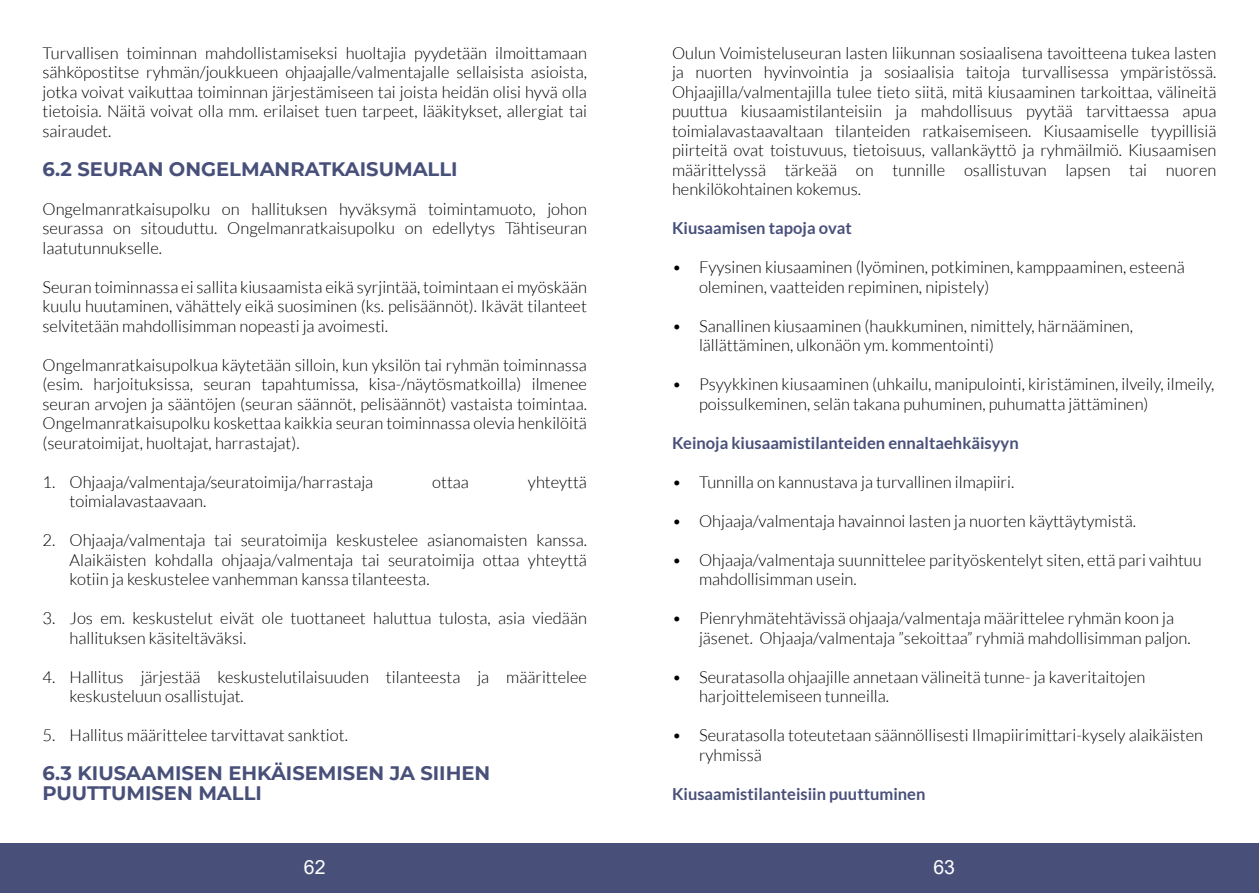
<style>
.page{position:relative;width:1259px;height:893px;background:#fff}
.page>*{position:absolute;margin:0;border:0;box-sizing:border-box;transform-origin:0 0}
.t1{font:700 19.5px/19.5px "Montserrat";color:#48507a}
.t2{font:19.5px "Arial";color:#fff}
.t3{font:300 16.5px/19.5px "Lato";color:#000}
.t4{font:700 16.5px "Lato";color:#48507a}
</style>
<div class="page">
<div style="left:0;top:843px;width:1259px;height:50px;background:#48507a"></div>
<p class="t3" style="left:43px;top:44px;width:546px;text-align:justify">Turvallisen toiminnan mahdollistamiseksi huoltajia pyydetään ilmoittamaan sähköpostitse ryhmän/joukkueen ohjaajalle/valmentajalle sellaisista asioista, jotka voivat vaikuttaa toiminnan järjestämiseen tai joista heidän olisi hyvä olla tietoisia. Näitä voivat olla mm. erilaiset tuen tarpeet, lääkitykset, allergiat tai sairaudet.</p>
<p class="t1" style="left:43px;top:159px;width:416px">6.2 SEURAN ONGELMANRATKAISUMALLI</p>
<p class="t3" style="left:43px;top:200px;width:546px;text-align:justify">Ongelmanratkaisupolku on hallituksen hyväksymä toimintamuoto, johon seurassa on sitouduttu. Ongelmanratkaisupolku on edellytys Tähtiseuran laatutunnukselle.</p>
<p class="t3" style="left:43px;top:278px;width:546px;text-align:justify">Seuran toiminnassa ei sallita kiusaamista eikä syrjintää, toimintaan ei myöskään kuulu huutaminen, vähättely eikä suosiminen (ks. pelisäännöt). Ikävät tilanteet selvitetään mahdollisimman nopeasti ja avoimesti.</p>
<p class="t3" style="left:43px;top:356px;width:546px;text-align:justify">Ongelmanratkaisupolkua käytetään silloin, kun yksilön tai ryhmän toiminnassa (esim. harjoituksissa, seuran tapahtumissa, kisa-/näytösmatkoilla) ilmenee seuran arvojen ja sääntöjen (seuran säännöt, pelisäännöt) vastaista toimintaa.<br>Ongelmanratkaisupolku koskettaa kaikkia seuran toiminnassa olevia henkilöitä (seuratoimijat, huoltajat, harrastajat).</p>
<p class="t3" style="left:43px;top:473px;width:332px">1. Ohjaaja/valmentaja/seuratoimija/harrastaja</p>
<p class="t3" style="left:432px;top:473px;width:38px">ottaa</p>
<p class="t3" style="left:528px;top:473px;width:60px">yhteyttä</p>
<p class="t3" style="left:70px;top:492px;width:138px">toimialavastaavaan.</p>
<p class="t3" style="left:70px;top:531px;width:519px;text-align:justify;text-indent:-27px">2. Ohjaaja/valmentaja tai seuratoimija keskustelee asianomaisten kanssa.<br>Alaikäisten kohdalla ohjaaja/valmentaja tai seuratoimija ottaa yhteyttä kotiin ja keskustelee vanhemman kanssa tilanteesta.</p>
<p class="t3" style="left:70px;top:609px;width:519px;text-indent:-27px">3. Jos em. keskustelut eivät ole tuottaneet haluttua tulosta, asia viedään hallituksen käsiteltäväksi.</p>
<p class="t3" style="left:70px;top:668px;width:519px;text-indent:-27px">4. Hallitus järjestää keskustelutilaisuuden tilanteesta ja määrittelee keskusteluun osallistujat.</p>
<p class="t3" style="left:43px;top:726px;width:307px">5. Hallitus määrittelee tarvittavat sanktiot.</p>
<p class="t1" style="left:43px;top:763px;width:449px">6.3 KIUSAAMISEN EHKÄISEMISEN JA SIIHEN<br>PUUTTUMISEN MALLI</p>
<p class="t3" style="left:672px;top:44px;width:546px;text-align:justify">Oulun Voimisteluseuran lasten liikunnan sosiaalisena tavoitteena tukea lasten ja nuorten hyvinvointia ja sosiaalisia taitoja turvallisessa ympäristössä.<br>Ohjaajilla/valmentajilla tulee tieto siitä, mitä kiusaaminen tarkoittaa, välineitä puuttua kiusaamistilanteisiin ja mahdollisuus pyytää tarvittaessa apua toimialavastaavaltaan tilanteiden ratkaisemiseen. Kiusaamiselle tyypillisiä piirteitä ovat toistuvuus, tietoisuus, vallankäyttö ja ryhmäilmiö. Kiusaamisen määrittelyssä tärkeää on tunnille osallistuvan lapsen tai nuoren henkilökohtainen kokemus.</p>
<p class="t4" style="left:672px;top:221px;width:181px">Kiusaamisen tapoja ovat</p>
<p class="t3" style="left:699px;top:258px;width:487px;text-indent:-27px">• Fyysinen kiusaaminen (lyöminen, potkiminen, kamppaaminen, esteenä oleminen, vaatteiden repiminen, nipistely)</p>
<p class="t3" style="left:699px;top:317px;width:435px;text-indent:-27px">• Sanallinen kiusaaminen (haukkuminen, nimittely, härnääminen, lällättäminen, ulkonäön ym. kommentointi)</p>
<p class="t3" style="left:699px;top:375px;width:517px;text-indent:-27px">• Psyykkinen kiusaaminen (uhkailu, manipulointi, kiristäminen, ilveily, ilmeily, poissulkeminen, selän takana puhuminen, puhumatta jättäminen)</p>
<p class="t4" style="left:672px;top:435px;width:348px">Keinoja kiusaamistilanteiden ennaltaehkäisyyn</p>
<p class="t3" style="left:672px;top:473px;width:344px">• Tunnilla on kannustava ja turvallinen ilmapiiri.</p>
<p class="t3" style="left:672px;top:512px;width:465px">• Ohjaaja/valmentaja havainnoi lasten ja nuorten käyttäytymistä.</p>
<p class="t3" style="left:699px;top:551px;width:504px;text-indent:-27px">• Ohjaaja/valmentaja suunnittelee parityöskentelyt siten, että pari vaihtuu mahdollisimman usein.</p>
<p class="t3" style="left:699px;top:609px;width:493px;text-indent:-27px">• Pienryhmätehtävissä ohjaaja/valmentaja määrittelee ryhmän koon ja jäsenet. Ohjaaja/valmentaja ”sekoittaa” ryhmiä mahdollisimman paljon.</p>
<p class="t3" style="left:699px;top:668px;width:448px;text-indent:-27px">• Seuratasolla ohjaajille annetaan välineitä tunne- ja kaveritaitojen harjoittelemiseen tunneilla.</p>
<p class="t3" style="left:699px;top:726px;width:505px;text-indent:-27px">• Seuratasolla toteutetaan säännöllisesti Ilmapiirimittari-kysely alaikäisten ryhmissä</p>
<p class="t4" style="left:672px;top:786px;width:255px">Kiusaamistilanteisiin puuttuminen</p>
<p class="t2" style="left:304px;top:860px;width:23px">62</p>
<p class="t2" style="left:933px;top:860px;width:23px">63</p>
</div>
